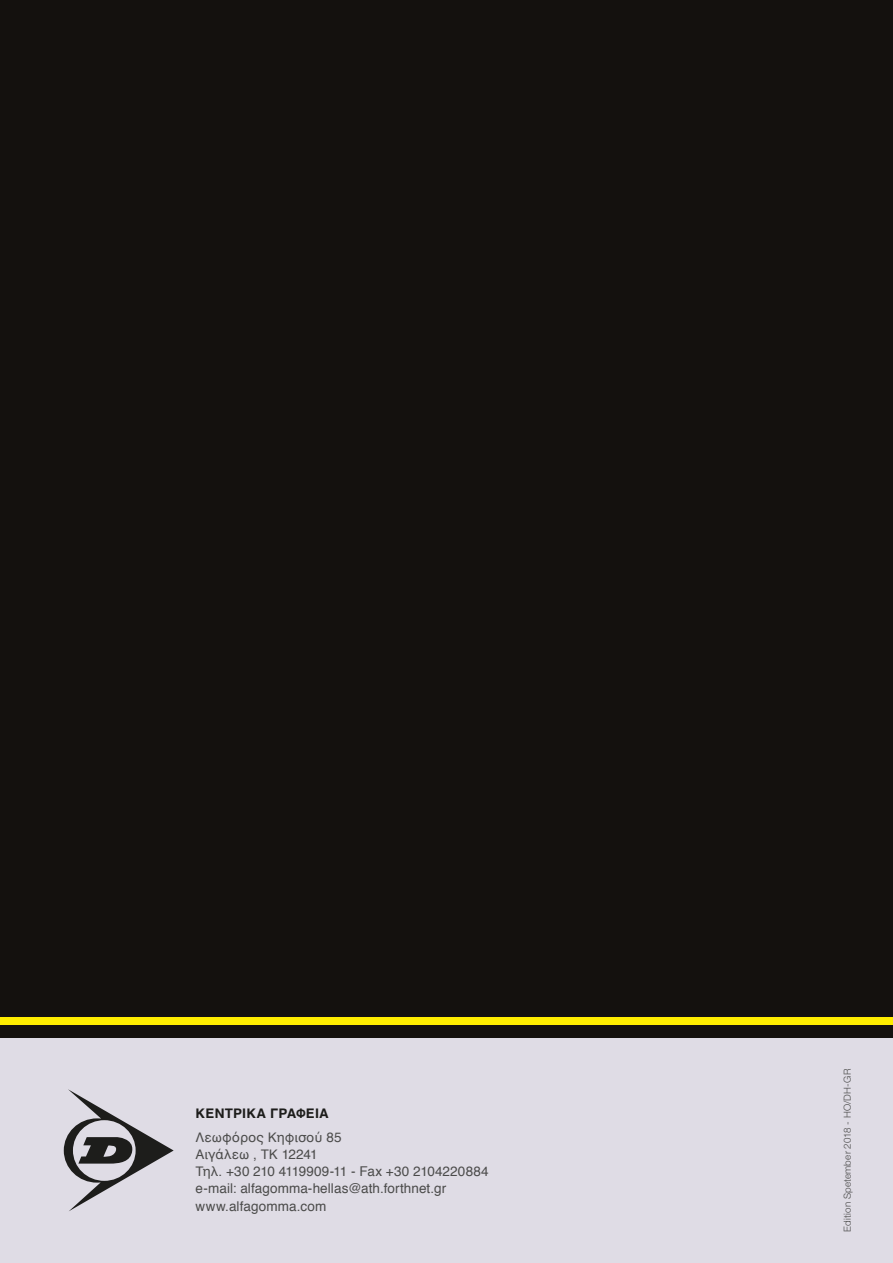
<style>
.page{position:relative;width:893px;height:1263px;background:#fff}
.page>*{position:absolute;margin:0;border:0;box-sizing:border-box;transform-origin:0 0}
.t1{font:13.5px/17.2px "Helvetica";letter-spacing:.005em;color:#4b4b4a}
.t2{font:700 13.5px "Helvetica";letter-spacing:.005em;color:#1d1d1b}
.t3{font:300 9.75px "Helvetica Neue LT Std";letter-spacing:.02em;color:#4b4b4a}
</style>
<div class="page">
<div style="left:0;top:1037px;width:893px;height:226px;background:#dfdce5"></div>
<div style="left:0;top:1025px;width:893px;height:12px;background:#14110e"></div>
<div style="left:0;top:1016px;width:893px;height:9px;background:#ffed00"></div>
<div style="left:0;top:0;width:893px;height:1016px;background:#14110e"></div>
<svg style="left:64px;top:1089px;width:110px;height:122px"></svg>
<p class="t2" style="left:196px;top:1102px;width:135px">ΚΕΝΤΡΙΚΑ ΓΡΑΦΕΙΑ</p>
<p class="t1" style="left:196px;top:1129px;width:295px">Λεωφόρος Κηφισού 85<br>Αιγάλεω , ΤΚ 12241<br>Τηλ. +30 210 4119909-11 - Fax +30 2104220884 e-mail: alfagomma-hellas@ath.forthnet.gr www.alfagomma.com</p>
<p class="t3" style="left:841px;top:1232px;width:164px;rotate:-90deg">Edition Spetember 2018 - HO/DH-GR</p>
</div>
